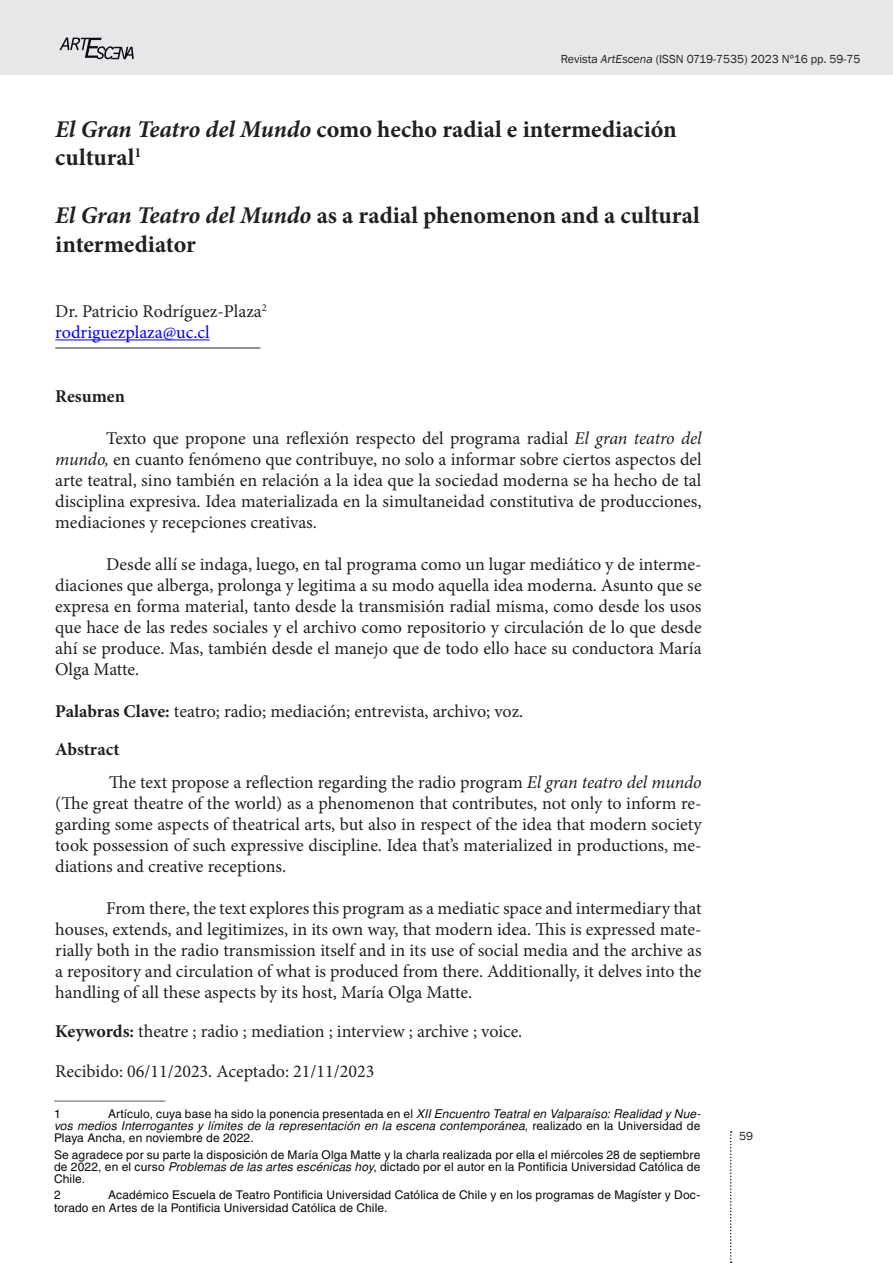
<style>
.page{position:relative;width:893px;height:1263px;background:#fff}
.page>*{position:absolute;margin:0;border:0;box-sizing:border-box;transform-origin:0 0}
.t1{font:700 24px/28.8px "Minion Pro";color:#231f20}
.t2{font:18px/21px "Minion Pro";color:#231f20;text-align:justify}
.t3{font:700 18px "Minion Pro";color:#231f20}
.t4{font:12px/16.2px "Helvetica LT Std";letter-spacing:.015em;color:#0c0806}
.t5{font:italic 12px "Free Sans";letter-spacing:.01em;color:#0c0806}
.t6{font:12px "Franklin Gothic";color:#231f20}
.s1{font-style:italic}
.s2{color:#00f}
.s3{font-weight:700}
.s4{font-family:"Free Sans";font-style:italic}
.s5{font-family:"Helvetica LT Std";font-style:normal}
</style>
<div class="page">
<div style="left:0;top:0;width:893px;height:74px;background:#e6e7e9"></div>
<svg style="left:730px;top:1131px;width:2px;height:132px"></svg>
<svg style="left:60px;top:38px;width:74px;height:21px"></svg>
<hr style="left:55px;top:339px;width:155px;height:1px;background:#00f">
<hr style="left:55px;top:348px;width:205px;height:1px;background:#231f20">
<hr style="left:54px;top:1100px;width:111px;height:2px;background:#939598">
<p class="t6" style="left:561px;top:52px;width:301px">Revista <span class="s1">ArtEscena</span> (ISSN 0719-7535) 2023 Nº16 pp. 59-75</p>
<h1 class="t1" style="left:55px;top:114px;width:623px"><span class="s1">El Gran Teatro del Mundo</span> como hecho radial e intermediación cultural<sup>1</sup></h1>
<h1 class="t1" style="left:55px;top:201px;width:646px"><span class="s1">El Gran Teatro del Mundo</span> as a radial phenomenon and a cultural intermediator</h1>
<p class="t2" style="left:55px;top:300px;width:213px;line-height:21.6px">Dr. Patricio Rodríguez-Plaza<sup>2 </sup><span class="s2">rodriguezplaza@uc.cl</span></p>
<p class="t3" style="left:55px;top:384px;width:71px">Resumen</p>
<p class="t2" style="left:55px;top:428px;width:648px;text-indent:51px">Texto que propone una reflexión respecto del programa radial <span class="s1">El gran teatro del mundo,</span> en cuanto fenómeno que contribuye, no solo a informar sobre ciertos aspectos del arte teatral, sino también en relación a la idea que la sociedad moderna se ha hecho de tal disciplina expresiva. Idea materializada en la simultaneidad constitutiva de producciones, mediaciones y recepciones creativas.</p>
<p class="t2" style="left:55px;top:554px;width:648px;text-indent:51px">Desde allí se indaga, luego, en tal programa como un lugar mediático y de interme&shy;diaciones que alberga, prolonga y legitima a su modo aquella idea moderna. Asunto que se expresa en forma material, tanto desde la transmisión radial misma, como desde los usos que hace de las redes sociales y el archivo como repositorio y circulación de lo que desde ahí se produce. Mas, también desde el manejo que de todo ello hace su conductora María Olga Matte.</p>
<p class="t2" style="left:55px;top:693px;width:470px;line-height:37.5px"><span class="s3">Palabras Clave:</span> teatro; radio; mediación; entrevista, archivo; voz.<br><span class="s3">Abstract</span></p>
<p class="t2" style="left:55px;top:772px;width:648px;text-indent:54px">The text propose a reflection regarding the radio program <span class="s1">El gran teatro del mundo </span>(The great theatre of the world) as a phenomenon that contributes, not only to inform re&shy;garding some aspects of theatrical arts, but also in respect of the idea that modern society took possession of such expressive discipline. Idea that’s materialized in productions, me&shy;diations and creative receptions.</p>
<p class="t2" style="left:55px;top:898px;width:648px;text-indent:51px">From there, the text explores this program as a mediatic space and intermediary that houses, extends, and legitimizes, in its own way, that modern idea. This is expressed mate&shy;rially both in the radio transmission itself and in its use of social media and the archive as a repository and circulation of what is produced from there. Additionally, it delves into the handling of all these aspects by its host, María Olga Matte.</p>
<p class="t2" style="left:55px;top:1021px;width:469px"><span class="s3">Keywords:</span> theatre ; radio ; mediation ; interview ; archive ; voice.</p>
<p class="t2" style="left:55px;top:1060px;width:321px">Recibido: 06/11/2023. Aceptado: 21/11/2023</p>
<p class="t4" style="left:54px;top:1106px;width:8px">1</p>
<p class="t4" style="left:108px;top:1106px;width:594px">Artículo, cuya base ha sido la ponencia presentada en el <span class="s4">XII Encuentro Teatral en Valparaíso: Realidad y Nue-</span></p>
<p class="t5" style="left:54px;top:1117px;width:648px">vos medios Interrogantes y límites de la representación en la escena contemporánea<span class="s5">, realizado en la Universidad de</span></p>
<p class="t4" style="left:54px;top:1130px;width:648px">Playa Ancha, en noviembre de 2022.<br>Se agradece por su parte la disposición de María Olga Matte y la charla realizada por ella el miércoles 28 de septiembre</p>
<p class="t4" style="left:54px;top:1160px;width:648px;line-height:12px">de 2022, en el curso <span class="s4">Problemas de las artes escénicas hoy</span>, dictado por el autor en la Pontificia Universidad Católica de<br>Chile.</p>
<p class="t4" style="left:54px;top:1186px;width:8px">2</p>
<p class="t4" style="left:54px;top:1188px;width:648px;line-height:13.5px;text-indent:54px">Académico Escuela de Teatro Pontificia Universidad Católica de Chile y en los programas de Magíster y Doc&shy;torado en Artes de la Pontificia Universidad Católica de Chile.</p>
<p class="t6" style="left:739px;top:1129px;width:16px">59</p>
</div>
